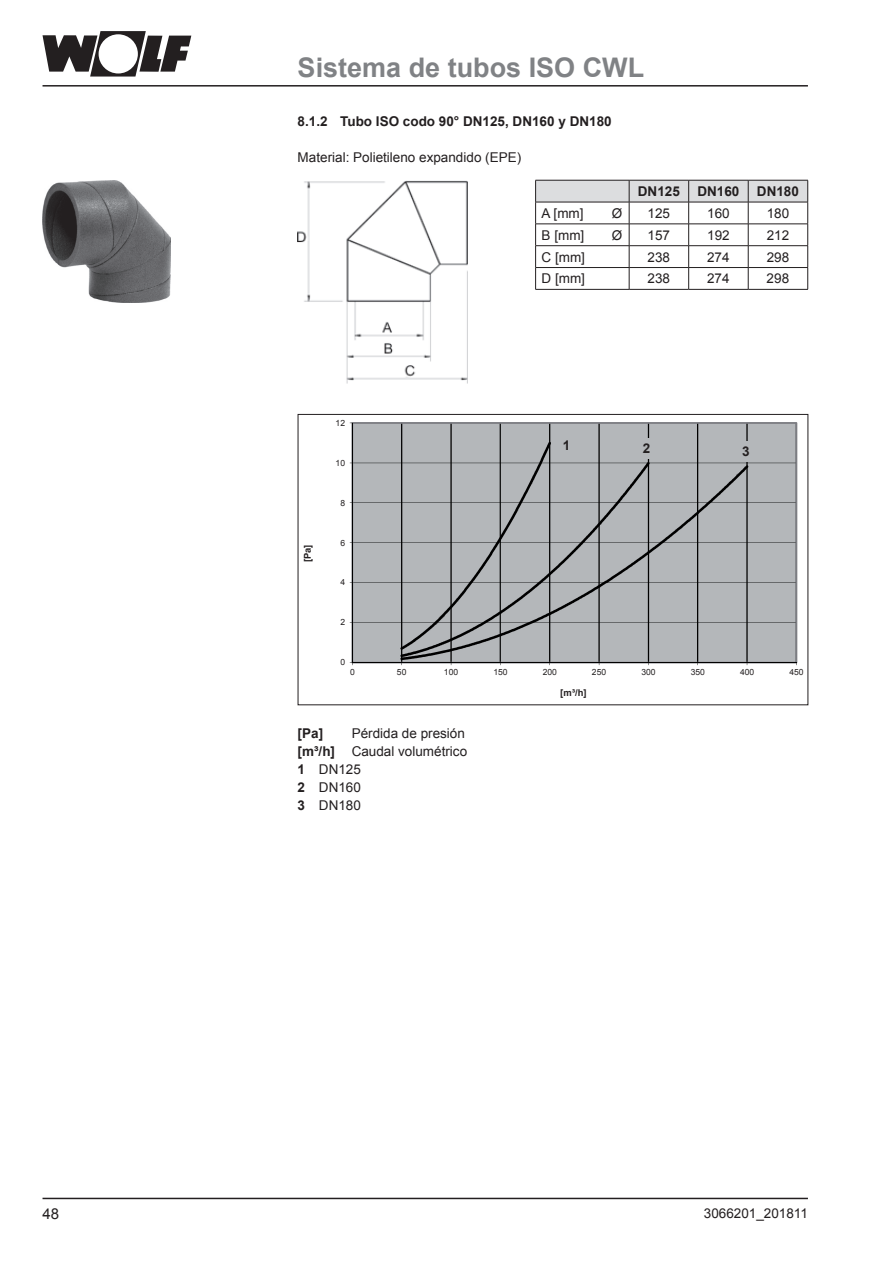
<style>
.page{position:relative;width:893px;height:1263px;background:#fff}
.page>*{position:absolute;margin:0;border:0;box-sizing:border-box;transform-origin:0 0}
.t1{font:700 27px "Arial";color:#808285}
.t2{font:15px "Arial";color:#231f20}
.t3{font:13.5px/18px "Arial";color:#231f20}
.t4{font:700 13.5px "Arial";color:#231f20}
.t5{font:700 13.35px "Arial";color:#231f20}
.t6{font:700 9.45px "Arial";color:#231f20}
.t7{font:700 9.3px "Arial";color:#231f20}
.t8{font:8.55px "Arial";letter-spacing:-.01em;color:#231f20}
.s1{font-weight:700}
</style>
<div class="page">
<svg style="left:43px;top:31px;width:148px;height:46px"></svg>
<hr style="left:43px;top:85px;width:765px;height:2px;background:#231f20">
<hr style="left:43px;top:1198px;width:765px;height:1px;background:#231f20">
<img style="left:298px;top:180px;width:170px;height:204px">
<svg style="left:349px;top:422px;width:449px;height:244px;background:#aaacaf"></svg>
<div style="left:298px;top:414px;width:510px;height:291px;border:1px solid #231f20"></div>
<img style="left:43px;top:180px;width:127px;height:122px">
<svg style="left:535px;top:180px;width:273px;height:109px"></svg>
<hr style="left:535px;top:289px;width:94px;height:1px;background:#231f20">
<hr style="left:629px;top:289px;width:60px;height:1px;background:#231f20">
<hr style="left:689px;top:289px;width:59px;height:1px;background:#231f20">
<hr style="left:748px;top:289px;width:60px;height:1px;background:#231f20">
<h1 class="t1" style="left:298px;top:49px;width:348px">Sistema de tubos ISO CWL</h1>
<p class="t4" style="left:298px;top:112px;width:316px">8.1.2 Tubo ISO codo 90° DN125, DN160 y DN180</p>
<p class="t3" style="left:298px;top:148px;width:225px">Material: Polietileno expandido (EPE)</p>
<p class="t4" style="left:638px;top:182px;width:44px">DN125</p>
<p class="t4" style="left:697px;top:182px;width:44px">DN160</p>
<p class="t4" style="left:757px;top:182px;width:44px">DN180</p>
<p class="t3" style="left:542px;top:204px;width:44px">A [mm]</p>
<p class="t3" style="left:612px;top:204px;width:12px">Ø</p>
<p class="t3" style="left:648px;top:204px;width:24px">125</p>
<p class="t3" style="left:707px;top:204px;width:24px">160</p>
<p class="t3" style="left:767px;top:204px;width:24px">180</p>
<p class="t3" style="left:542px;top:226px;width:44px">B [mm]</p>
<p class="t3" style="left:612px;top:226px;width:12px">Ø</p>
<p class="t3" style="left:648px;top:226px;width:24px">157</p>
<p class="t3" style="left:707px;top:226px;width:24px">192</p>
<p class="t3" style="left:767px;top:226px;width:24px">212</p>
<p class="t3" style="left:542px;top:248px;width:45px">C [mm]</p>
<p class="t3" style="left:648px;top:248px;width:24px">238</p>
<p class="t3" style="left:707px;top:248px;width:24px">274</p>
<p class="t3" style="left:767px;top:248px;width:24px">298</p>
<p class="t3" style="left:542px;top:270px;width:45px">D [mm]</p>
<p class="t3" style="left:648px;top:270px;width:24px">238</p>
<p class="t3" style="left:707px;top:270px;width:24px">274</p>
<p class="t3" style="left:767px;top:270px;width:24px">298</p>
<p class="t6" style="left:301px;top:562px;width:19px;rotate:-90deg">[Pa]</p>
<p class="t8" style="left:336px;top:417px;width:11px">12</p>
<p class="t8" style="left:336px;top:457px;width:11px">10</p>
<p class="t8" style="left:340px;top:497px;width:6px">8</p>
<p class="t8" style="left:340px;top:537px;width:6px">6</p>
<p class="t8" style="left:340px;top:577px;width:6px">4</p>
<p class="t8" style="left:340px;top:617px;width:6px">2</p>
<p class="t8" style="left:340px;top:657px;width:6px">0</p>
<p class="t5" style="left:563px;top:436px;width:9px">1</p>
<p class="t5" style="left:643px;top:439px;width:9px">2</p>
<p class="t5" style="left:742px;top:442px;width:9px">3</p>
<p class="t8" style="left:350px;top:667px;width:6px">0</p>
<p class="t8" style="left:397px;top:667px;width:11px">50</p>
<p class="t8" style="left:444px;top:667px;width:16px">100</p>
<p class="t8" style="left:493px;top:667px;width:16px">150</p>
<p class="t8" style="left:543px;top:667px;width:16px">200</p>
<p class="t8" style="left:592px;top:667px;width:16px">250</p>
<p class="t8" style="left:641px;top:667px;width:16px">300</p>
<p class="t8" style="left:691px;top:667px;width:16px">350</p>
<p class="t8" style="left:740px;top:667px;width:16px">400</p>
<p class="t8" style="left:789px;top:667px;width:16px">450</p>
<p class="t7" style="left:560px;top:686px;width:28px">[m³/h]</p>
<p class="t3" style="left:298px;top:724px;width:171px;text-indent:54px">Pérdida de presión <span class="s1">[m³/h]</span> Caudal volumétrico<br><span class="s1">1</span> DN125<br><span class="s1">2</span> DN160<br><span class="s1">3</span> DN180</p>
<p class="t4" style="left:298px;top:724px;width:27px">[Pa]</p>
<p class="t2" style="left:43px;top:1203px;width:18px">48</p>
<p class="t3" style="left:704px;top:1204px;width:106px">3066201_201811</p>
</div>
